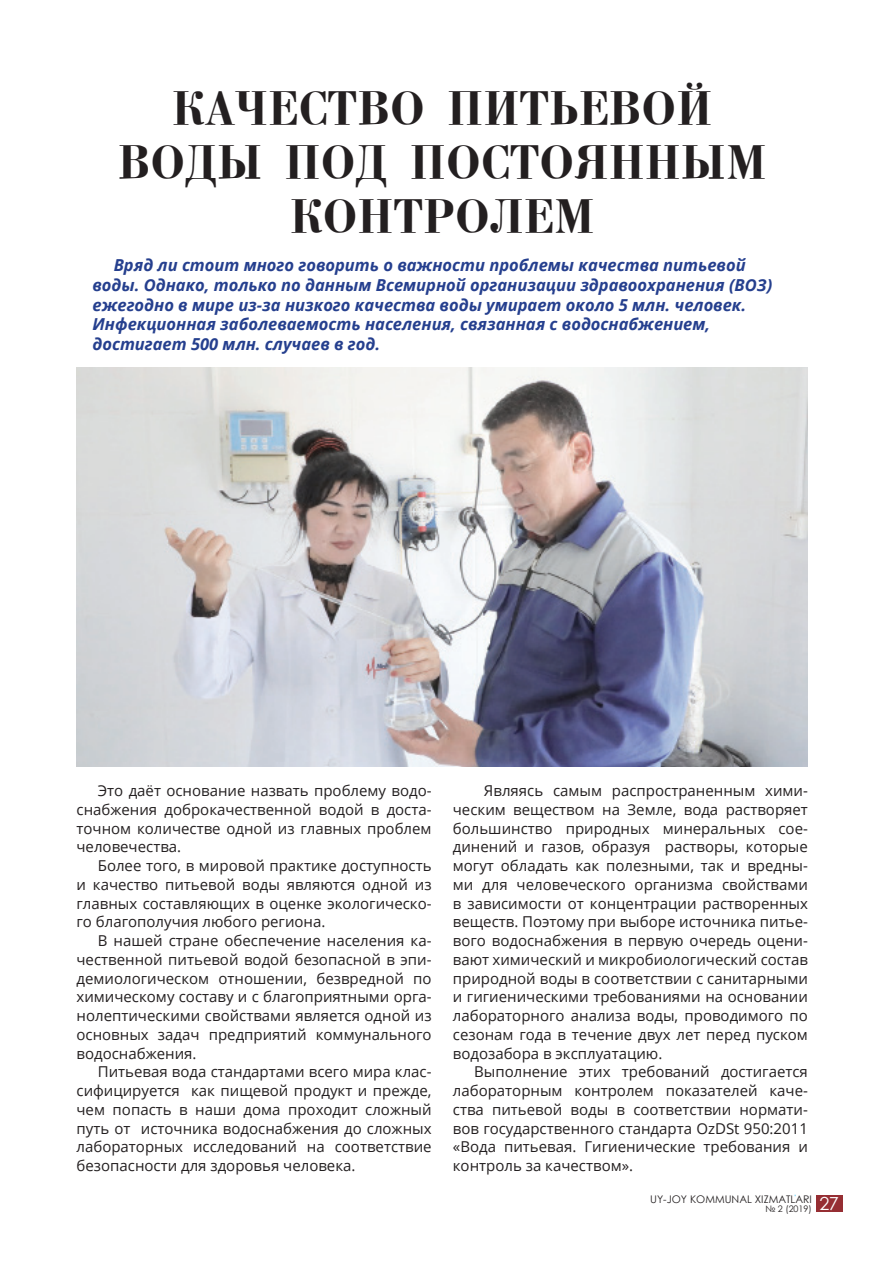
<style>
.page{position:relative;width:893px;height:1263px;background:#fff}
.page>*{position:absolute;margin:0;border:0;box-sizing:border-box;transform-origin:0 0}
.Sarlovha{font:700 49.95px/54px "Virtec Bodoni Uz";color:#231f20;text-align:center;scale:.9 1}
.t1{font:18px "Century Gothic";color:#fff}
.kirish_so_zi{font:italic 700 16.5px/19.8px "Open Sans";color:#253f8e}
.t2{font:15px/18.8px "Open Sans";color:#231f20;text-align:justify}
.t3{font:10.5px "Century Gothic";color:#231f20}
.t4{font:9px "Century Gothic";color:#231f20}
</style>
<div class="page">
<div style="left:816px;top:1195px;width:26px;height:17px;background:#962e33"></div>
<img style="left:77px;top:368px;width:731px;height:398px">
<p class="Sarlovha" style="left:118px;top:82px;width:722px">КАЧЕСТВО ПИТЬЕВОЙ<br>ВОДЫ ПОД ПОСТОЯННЫМ<br>КОНТРОЛЕМ</p>
<p class="kirish_so_zi" style="left:92px;top:255px;width:681px;text-indent:21px">Вряд ли стоит много говорить о важности проблемы качества питьевой воды. Однако, только по данным Всемирной организации здравоохранения (ВОЗ) ежегодно в мире из-за низкого качества воды умирает около 5 млн. человек.<br>Инфекционная заболеваемость населения, связанная с водоснабжением, достигает 500 млн. случаев в год.</p>
<p class="t2" style="left:77px;top:781px;width:357px;text-indent:21px">Это даёт основание назвать проблему водо&shy;снабжения доброкачественной водой в доста&shy;точном количестве одной из главных проблем человечества.</p>
<p class="t2" style="left:77px;top:856px;width:357px;text-indent:21px">Более того, в мировой практике доступность и качество питьевой воды являются одной из главных составляющих в оценке экологическо&shy;го благополучия любого региона.</p>
<p class="t2" style="left:77px;top:931px;width:357px;text-indent:21px">В нашей стране обеспечение населения ка&shy;чественной питьевой водой безопасной в эпи&shy;демиологическом отношении, безвредной по химическому составу и с благоприятными орга&shy;нолептическими свойствами является одной из основных задач предприятий коммунального водоснабжения.</p>
<p class="t2" style="left:77px;top:1062px;width:357px;text-indent:21px">Питьевая вода стандартами всего мира клас&shy;сифицируется как пищевой продукт и прежде, чем попасть в наши дома проходит сложный путь от источника водоснабжения до сложных лабораторных исследований на соответствие безопасности для здоровья человека.</p>
<p class="t2" style="left:453px;top:781px;width:357px;text-indent:31px">Являясь самым распространенным хими&shy;ческим веществом на Земле, вода растворяет большинство природных минеральных сое&shy;динений и газов, образуя растворы, которые могут обладать как полезными, так и вредны&shy;ми для человеческого организма свойствами в зависимости от концентрации растворенных веществ. Поэтому при выборе источника питье&shy;вого водоснабжения в первую очередь оцени&shy;вают химический и микробиологический состав природной воды в соответствии с санитарными и гигиеническими требованиями на основании лабораторного анализа воды, проводимого по сезонам года в течение двух лет перед пуском водозабора в эксплуатацию.</p>
<p class="t2" style="left:453px;top:1062px;width:357px;text-indent:21px">Выполнение этих требований достигается лабораторным контролем показателей каче&shy;ства питьевой воды в соответствии нормати&shy;вов государственного стандарта OzDSt 950:2011 «Вода питьевая. Гигиенические требования и контроль за качеством».</p>
<p class="t3" style="left:650px;top:1192px;width:163px">UY-JOY KОMМUNAL XIZMATLARI</p>
<p class="t4" style="left:765px;top:1202px;width:48px">№ 2 (2019)</p>
<p class="t1" style="left:819px;top:1191px;width:21px">27</p>
</div>
